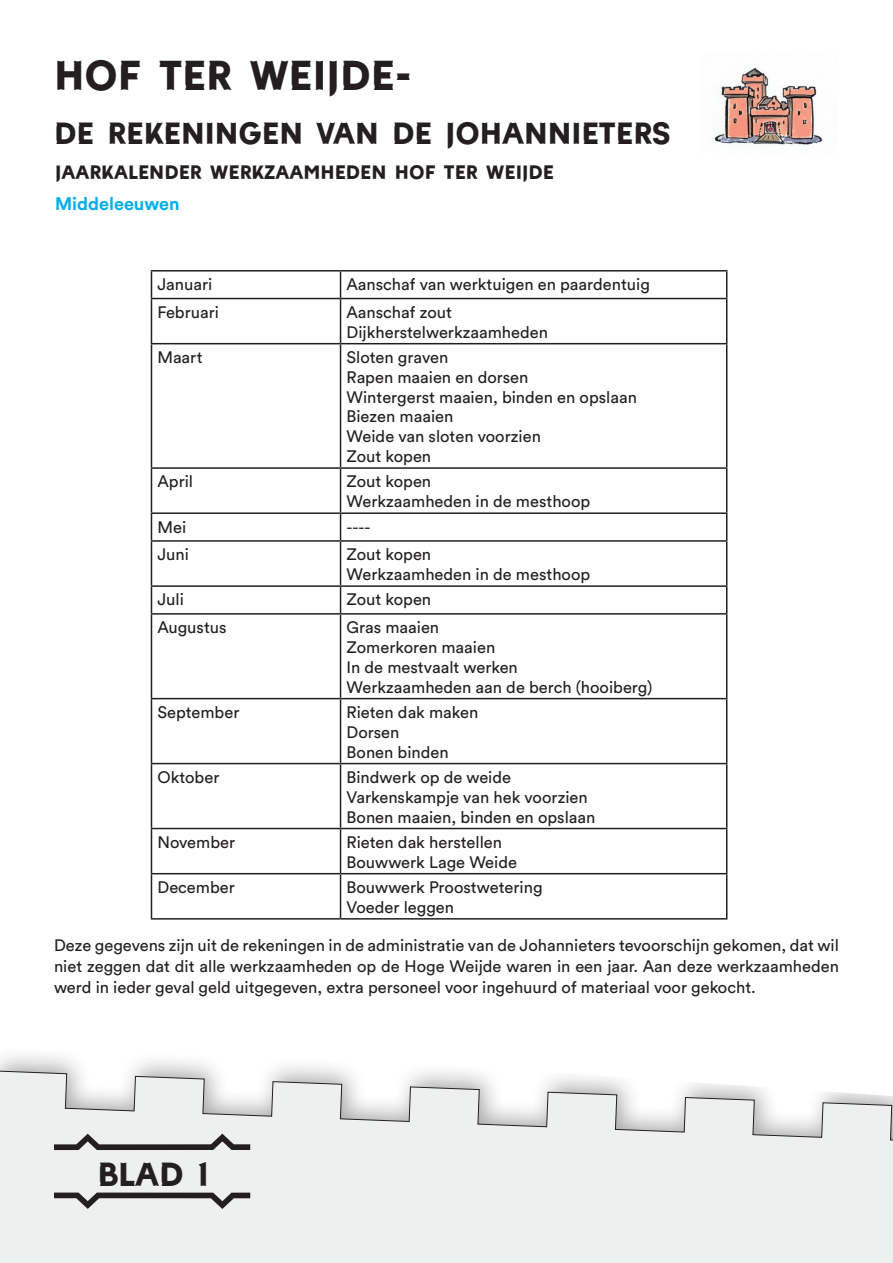
<style>
.page{position:relative;width:893px;height:1263px;background:#fff}
.page>*{position:absolute;margin:0;border:0;box-sizing:border-box;transform-origin:0 0}
.t1{font:45px "Castellum";color:#231f20}
.t2{font:36px "Castellum";color:#231f20}
.t3{font:33px "Castellum";color:#231f20}
.t4{font:21px "Castellum";color:#231f20}
.t5{font:700 18px "Circular Std";color:#00afea}
.t6{font:16.5px/21px "Circular Std";color:#231f20;text-align:justify}
</style>
<div class="page">
<svg style="left:0;top:1055px;width:893px;height:208px"></svg>
<svg style="left:54px;top:1192px;width:196px;height:17px;background:#a5a4a4"></svg>
<svg style="left:54px;top:1133px;width:196px;height:17px;background:#a5a5a4"></svg>
<img style="left:714px;top:67px;width:109px;height:79px">
<hr style="left:151px;top:270px;width:190px;height:2px;background:#231f20">
<svg style="left:151px;top:272px;width:1px;height:26px"></svg>
<hr style="left:341px;top:270px;width:386px;height:2px;background:#231f20">
<svg style="left:340px;top:272px;width:1px;height:26px"></svg>
<svg style="left:726px;top:272px;width:1px;height:26px"></svg>
<hr style="left:151px;top:298px;width:190px;height:1px;background:#231f20">
<hr style="left:151px;top:299px;width:1px;height:44px;background:#231f20">
<hr style="left:341px;top:298px;width:386px;height:1px;background:#231f20">
<hr style="left:340px;top:299px;width:1px;height:44px;background:#231f20">
<hr style="left:726px;top:299px;width:1px;height:44px;background:#231f20">
<hr style="left:151px;top:343px;width:190px;height:1px;background:#231f20">
<hr style="left:151px;top:344px;width:1px;height:123px;background:#231f20">
<hr style="left:341px;top:343px;width:386px;height:1px;background:#231f20">
<hr style="left:340px;top:344px;width:1px;height:123px;background:#231f20">
<hr style="left:726px;top:344px;width:1px;height:123px;background:#231f20">
<hr style="left:151px;top:467px;width:190px;height:2px;background:#231f20">
<hr style="left:151px;top:469px;width:1px;height:43px;background:#231f20">
<hr style="left:341px;top:467px;width:386px;height:2px;background:#231f20">
<hr style="left:340px;top:469px;width:1px;height:43px;background:#231f20">
<hr style="left:726px;top:469px;width:1px;height:43px;background:#231f20">
<hr style="left:151px;top:512px;width:190px;height:2px;background:#231f20">
<svg style="left:151px;top:514px;width:1px;height:26px"></svg>
<hr style="left:341px;top:512px;width:386px;height:2px;background:#231f20">
<svg style="left:340px;top:514px;width:1px;height:26px"></svg>
<svg style="left:726px;top:514px;width:1px;height:26px"></svg>
<hr style="left:151px;top:540px;width:190px;height:2px;background:#231f20">
<hr style="left:151px;top:542px;width:1px;height:43px;background:#231f20">
<hr style="left:341px;top:540px;width:386px;height:2px;background:#231f20">
<hr style="left:340px;top:542px;width:1px;height:43px;background:#231f20">
<hr style="left:726px;top:542px;width:1px;height:43px;background:#231f20">
<hr style="left:151px;top:585px;width:190px;height:2px;background:#231f20">
<svg style="left:151px;top:587px;width:1px;height:26px"></svg>
<hr style="left:341px;top:585px;width:386px;height:2px;background:#231f20">
<svg style="left:340px;top:587px;width:1px;height:26px"></svg>
<svg style="left:726px;top:587px;width:1px;height:26px"></svg>
<hr style="left:151px;top:613px;width:190px;height:2px;background:#231f20">
<hr style="left:151px;top:615px;width:1px;height:83px;background:#231f20">
<hr style="left:341px;top:613px;width:386px;height:2px;background:#231f20">
<hr style="left:340px;top:615px;width:1px;height:83px;background:#231f20">
<hr style="left:726px;top:615px;width:1px;height:83px;background:#231f20">
<hr style="left:151px;top:698px;width:190px;height:1px;background:#231f20">
<hr style="left:151px;top:699px;width:1px;height:64px;background:#231f20">
<hr style="left:341px;top:698px;width:386px;height:1px;background:#231f20">
<hr style="left:340px;top:699px;width:1px;height:64px;background:#231f20">
<hr style="left:726px;top:699px;width:1px;height:64px;background:#231f20">
<hr style="left:151px;top:763px;width:190px;height:1px;background:#231f20">
<hr style="left:151px;top:764px;width:1px;height:64px;background:#231f20">
<hr style="left:341px;top:763px;width:386px;height:1px;background:#231f20">
<hr style="left:340px;top:764px;width:1px;height:64px;background:#231f20">
<hr style="left:726px;top:764px;width:1px;height:64px;background:#231f20">
<hr style="left:151px;top:828px;width:190px;height:1px;background:#231f20">
<hr style="left:151px;top:829px;width:1px;height:44px;background:#231f20">
<hr style="left:341px;top:828px;width:386px;height:1px;background:#231f20">
<hr style="left:340px;top:829px;width:1px;height:44px;background:#231f20">
<hr style="left:726px;top:829px;width:1px;height:44px;background:#231f20">
<hr style="left:151px;top:873px;width:190px;height:1px;background:#231f20">
<hr style="left:151px;top:874px;width:1px;height:44px;background:#231f20">
<hr style="left:341px;top:873px;width:386px;height:1px;background:#231f20">
<hr style="left:340px;top:874px;width:1px;height:44px;background:#231f20">
<hr style="left:726px;top:874px;width:1px;height:44px;background:#231f20">
<hr style="left:151px;top:918px;width:190px;height:1px;background:#231f20">
<hr style="left:341px;top:918px;width:386px;height:1px;background:#231f20">
<p class="t1" style="left:54px;top:54px;width:359px">HOF TER WEIJDE-</p>
<p class="t3" style="left:54px;top:118px;width:618px">DE REKENINGEN VAN DE JOHANNIETERS</p>
<p class="t4" style="left:55px;top:162px;width:500px">JAARKALENDER WERKZAAMHEDEN HOF TER WEIJDE</p>
<p class="t5" style="left:55px;top:192px;width:126px">Middeleeuwen</p>
<p class="t6" style="left:157px;top:274px;width:56px">Januari</p>
<p class="t6" style="left:347px;top:274px;width:305px">Aanschaf van werktuigen en paardentuig</p>
<p class="t6" style="left:157px;top:301px;width:63px">Februari</p>
<p class="t6" style="left:347px;top:301px;width:107px">Aanschaf zout</p>
<p class="t6" style="left:347px;top:321px;width:203px">Dijkherstelwerkzaamheden</p>
<p class="t6" style="left:157px;top:347px;width:47px">Maart</p>
<p class="t6" style="left:347px;top:347px;width:103px">Sloten graven</p>
<p class="t6" style="left:347px;top:366px;width:183px">Rapen maaien en dorsen</p>
<p class="t6" style="left:347px;top:386px;width:292px">Wintergerst maaien, binden en opslaan</p>
<p class="t6" style="left:347px;top:406px;width:108px">Biezen maaien</p>
<p class="t6" style="left:347px;top:426px;width:196px">Weide van sloten voorzien</p>
<p class="t6" style="left:347px;top:446px;width:86px">Zout kopen</p>
<p class="t6" style="left:157px;top:471px;width:37px">April</p>
<p class="t6" style="left:347px;top:471px;width:86px">Zout kopen</p>
<p class="t6" style="left:347px;top:491px;width:245px">Werkzaamheden in de mesthoop</p>
<p class="t6" style="left:157px;top:516px;width:30px">Mei</p>
<p class="t6" style="left:347px;top:516px;width:25px">----</p>
<p class="t6" style="left:157px;top:544px;width:33px">Juni</p>
<p class="t6" style="left:347px;top:544px;width:86px">Zout kopen</p>
<p class="t6" style="left:347px;top:564px;width:245px">Werkzaamheden in de mesthoop</p>
<p class="t6" style="left:157px;top:589px;width:28px">Juli</p>
<p class="t6" style="left:347px;top:589px;width:86px">Zout kopen</p>
<p class="t6" style="left:157px;top:617px;width:71px">Augustus</p>
<p class="t6" style="left:347px;top:617px;width:94px">Gras maaien</p>
<p class="t6" style="left:347px;top:636px;width:150px">Zomerkoren maaien</p>
<p class="t6" style="left:347px;top:656px;width:173px">In de mestvaalt werken</p>
<p class="t6" style="left:347px;top:676px;width:307px">Werkzaamheden aan de berch (hooiberg)</p>
<p class="t6" style="left:157px;top:701px;width:83px">September</p>
<p class="t6" style="left:347px;top:701px;width:133px">Rieten dak maken</p>
<p class="t6" style="left:347px;top:721px;width:54px">Dorsen</p>
<p class="t6" style="left:347px;top:741px;width:104px">Bonen binden</p>
<p class="t6" style="left:157px;top:766px;width:63px">Oktober</p>
<p class="t6" style="left:347px;top:766px;width:166px">Bindwerk op de weide</p>
<p class="t6" style="left:347px;top:786px;width:243px">Varkenskampje van hek voorzien</p>
<p class="t6" style="left:347px;top:806px;width:250px">Bonen maaien, binden en opslaan</p>
<p class="t6" style="left:157px;top:831px;width:79px">November</p>
<p class="t6" style="left:347px;top:831px;width:157px">Rieten dak herstellen</p>
<p class="t6" style="left:347px;top:851px;width:172px">Bouwwerk Lage Weide</p>
<p class="t6" style="left:157px;top:876px;width:79px">December</p>
<p class="t6" style="left:347px;top:876px;width:198px">Bouwwerk Proostwetering</p>
<p class="t6" style="left:347px;top:896px;width:109px">Voeder leggen</p>
<p class="t6" style="left:54px;top:934px;width:786px">Deze gegevens zijn uit de rekeningen in de administratie van de Johannieters tevoorschijn gekomen, dat wil niet zeggen dat dit alle werkzaamheden op de Hoge Weijde waren in een jaar. Aan deze werkzaamheden werd in ieder geval geld uitgegeven, extra personeel voor ingehuurd of materiaal voor gekocht.</p>
<p class="t2" style="left:97px;top:1157px;width:113px">BLAD 1</p>
</div>
